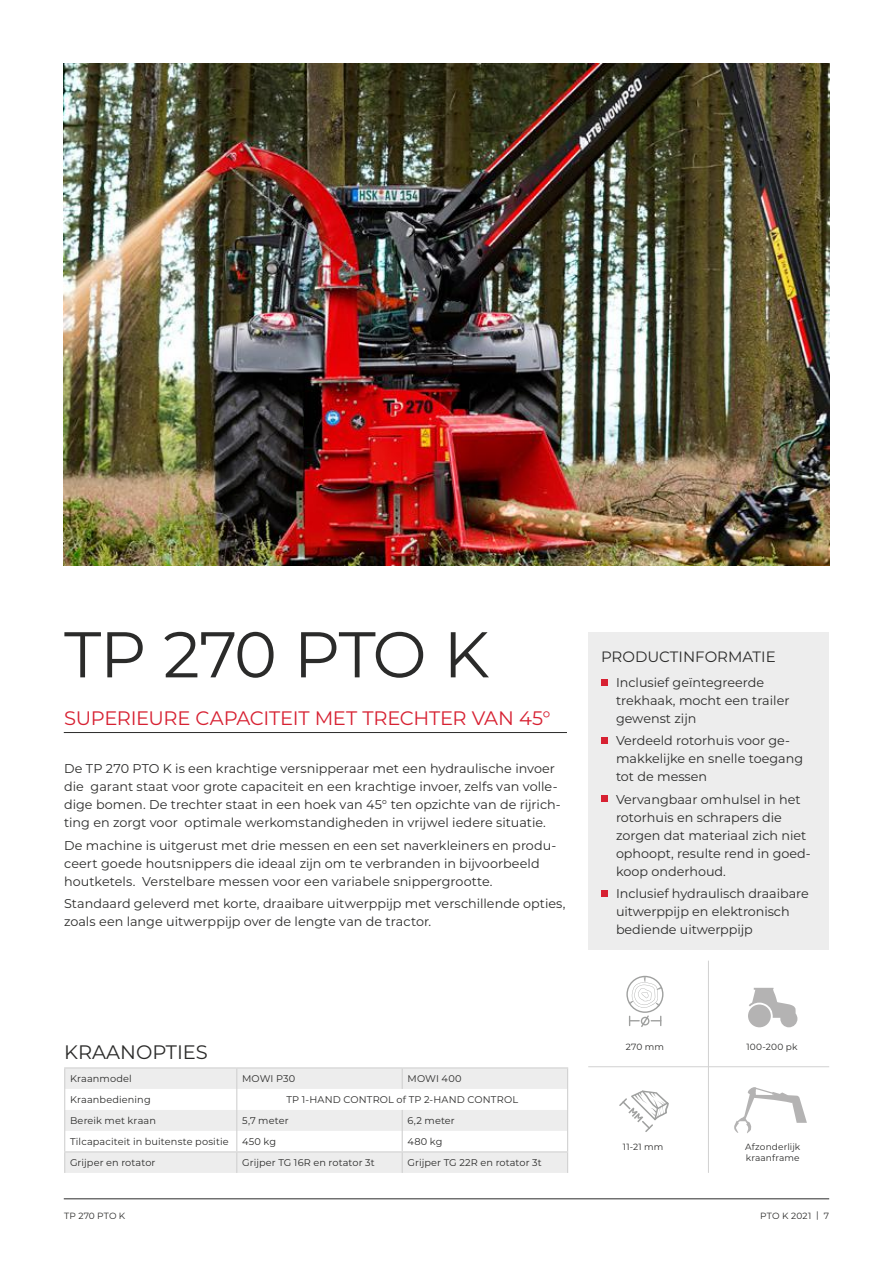
<style>
.page{position:relative;width:893px;height:1263px;background:#fff}
.page>*{position:absolute;margin:0;border:0;box-sizing:border-box;transform-origin:0 0}
.t1{font:64.5px "Montserrat";letter-spacing:-.02em;color:#2b2b2a}
.t2{font:19.5px "Montserrat";letter-spacing:-.015em;color:#d72132}
.t3{font:19.5px "Montserrat";color:#2b2b2a}
.t4{font:15px "Montserrat";color:#2b2b2a}
.t5{font:12.75px/18px "Montserrat";color:#2b2b2a}
.t6{font:9.75px "Montserrat";letter-spacing:.01em;color:#2b2b2a}
.t7{font:9px/10.5px "Montserrat";letter-spacing:.02em;color:#2b2b2a}
</style>
<div class="page">
<hr style="left:64px;top:1198px;width:765px;height:1px;background:#2b2b2a">
<img style="left:64px;top:64px;width:765px;height:502px">
<hr style="left:64px;top:732px;width:503px;height:1px;background:#2b2b2a">
<div style="left:588px;top:632px;width:241px;height:317px;background:#ededed"></div>
<svg style="left:601px;top:679px;width:6px;height:6px"></svg>
<div style="left:601px;top:737px;width:6px;height:7px;background:#d72132"></div>
<svg style="left:601px;top:796px;width:6px;height:6px"></svg>
<svg style="left:601px;top:890px;width:6px;height:6px"></svg>
<svg style="left:619px;top:1090px;width:50px;height:42px"></svg>
<svg style="left:626px;top:976px;width:37px;height:51px"></svg>
<svg style="left:749px;top:988px;width:48px;height:39px"></svg>
<hr style="left:588px;top:1066px;width:241px;height:1px;background:#d1d1d1">
<hr style="left:708px;top:961px;width:1px;height:212px;background:#d1d1d1">
<svg style="left:734px;top:1087px;width:73px;height:46px"></svg>
<hr style="left:64px;top:1067px;width:173px;height:1px;background:#d1d1d1">
<hr style="left:237px;top:1067px;width:165px;height:1px;background:#d1d1d1">
<hr style="left:402px;top:1067px;width:166px;height:1px;background:#d1d1d1">
<svg style="left:64px;top:1068px;width:504px;height:105px"></svg>
<h1 class="t1" style="left:64px;top:610px;width:427px">TP 270 PTO K</h1>
<h2 class="t2" style="left:64px;top:704px;width:488px">SUPERIEURE CAPACITEIT MET TRECHTER VAN 45°</h2>
<p class="t5" style="left:64px;top:759px;width:498px">De TP 270 PTO K is een krachtige versnipperaar met een hydraulische invoer die garant staat voor grote capaciteit en een krachtige invoer, zelfs van volle&shy;dige bomen. De trechter staat in een hoek van 45° ten opzichte van de rijrich&shy;ting en zorgt voor optimale werkomstandigheden in vrijwel iedere situatie.</p>
<p class="t5" style="left:64px;top:835px;width:494px">De machine is uitgerust met drie messen en een set naverkleiners en produ&shy;ceert goede houtsnippers die ideaal zijn om te verbranden in bijvoorbeeld houtketels. Verstelbare messen voor een variabele snippergrootte.</p>
<p class="t5" style="left:64px;top:894px;width:503px">Standaard geleverd met korte, draaibare uitwerppijp met verschillende opties, zoals een lange uitwerppijp over de lengte van de tractor.</p>
<p class="t4" style="left:601px;top:646px;width:176px">PRODUCTINFORMATIE</p>
<p class="t5" style="left:616px;top:673px;width:175px">Inclusief geïntegreerde trekhaak, mocht een trailer gewenst zijn</p>
<p class="t5" style="left:616px;top:731px;width:189px">Verdeeld rotorhuis voor ge&shy;makkelijke en snelle toegang tot de messen</p>
<p class="t5" style="left:616px;top:789px;width:196px">Vervangbaar omhulsel in het rotorhuis en schrapers die zorgen dat materiaal zich niet ophoopt, resulte rend in goed&shy;koop onderhoud.</p>
<p class="t5" style="left:616px;top:884px;width:194px">Inclusief hydraulisch draaibare uitwerppijp en elektronisch bediende uitwerppijp</p>
<h2 class="t3" style="left:64px;top:1038px;width:145px">KRAANOPTIES</h2>
<p class="t6" style="left:70px;top:1072px;width:63px">Kraanmodel</p>
<p class="t6" style="left:242px;top:1072px;width:55px">MOWI P30</p>
<p class="t6" style="left:408px;top:1072px;width:56px">MOWI 400</p>
<p class="t6" style="left:70px;top:1093px;width:82px">Kraanbediening</p>
<p class="t6" style="left:286px;top:1093px;width:233px">TP 1-HAND CONTROL of TP 2-HAND CONTROL</p>
<p class="t6" style="left:70px;top:1114px;width:87px">Bereik met kraan</p>
<p class="t6" style="left:242px;top:1114px;width:48px">5,7 meter</p>
<p class="t6" style="left:408px;top:1114px;width:49px">6,2 meter</p>
<p class="t6" style="left:70px;top:1135px;width:160px">Tilcapaciteit in buitenste positie</p>
<p class="t6" style="left:242px;top:1135px;width:36px">450 kg</p>
<p class="t6" style="left:408px;top:1135px;width:36px">480 kg</p>
<p class="t6" style="left:70px;top:1156px;width:87px">Grijper en rotator</p>
<p class="t6" style="left:242px;top:1156px;width:134px">Grijper TG 16R en rotator 3t</p>
<p class="t6" style="left:408px;top:1156px;width:136px">Grijper TG 22R en rotator 3t</p>
<p class="t7" style="left:626px;top:1041px;width:40px">270 mm</p>
<p class="t7" style="left:623px;top:1141px;width:42px">11-21 mm</p>
<p class="t7" style="left:746px;top:1041px;width:53px">100-200 pk</p>
<p class="t7" style="left:745px;top:1141px;width:57px">Afzonderlijk kraanframe</p>
<p class="t7" style="left:64px;top:1210px;width:63px">TP 270 PTO K</p>
<p class="t7" style="left:760px;top:1210px;width:71px">PTO K 2021 | 7</p>
</div>
